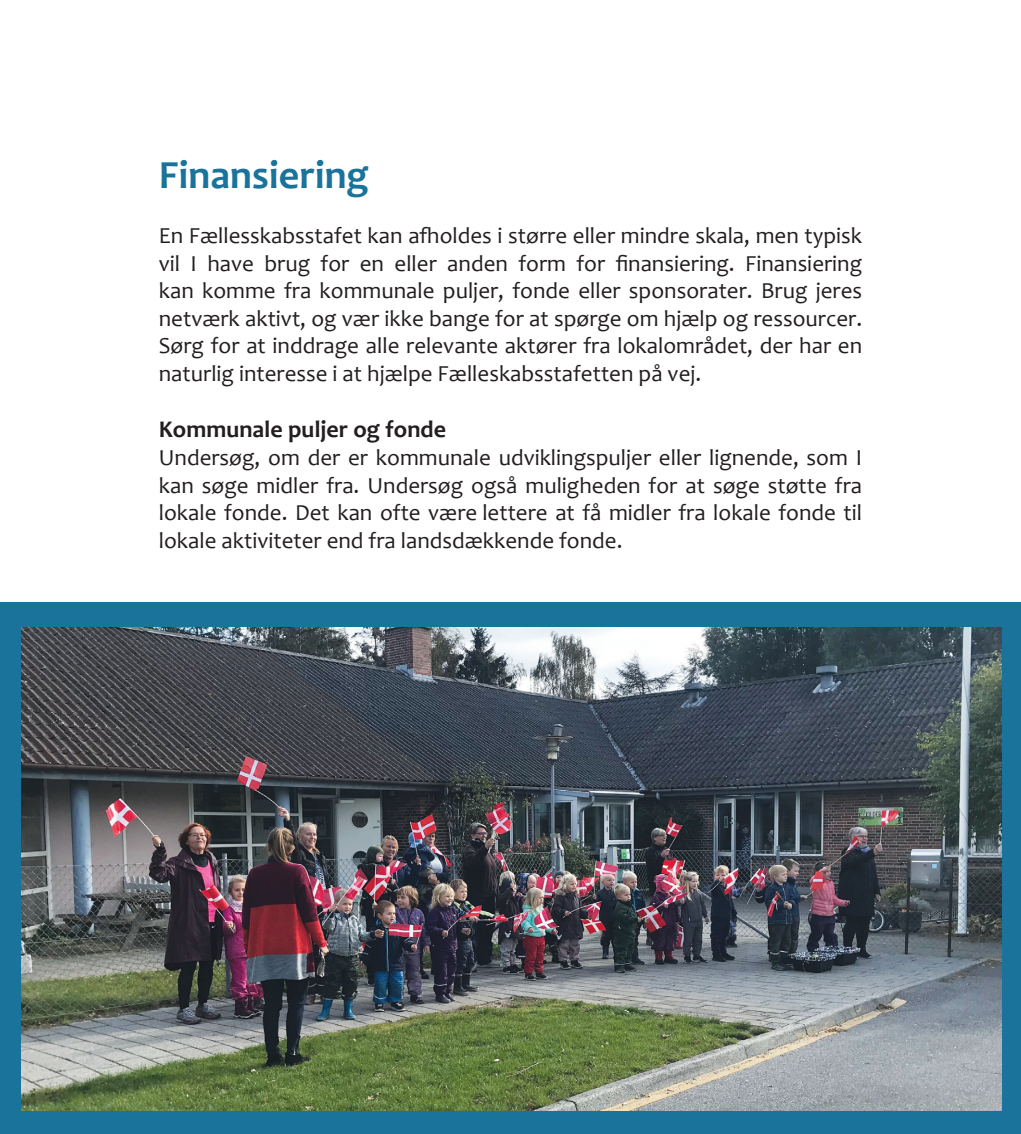
<style>
.page{position:relative;width:1021px;height:1134px;background:#fff}
.page>*{position:absolute;margin:0;border:0;box-sizing:border-box;transform-origin:0 0}
.t1{font:700 40px "Candara";color:#19739b}
.Brød{font:700 24px "Candara";color:#231f20}
.Brød-2{font:23px/27.6px "Candara";color:#231f20;text-align:justify}
</style>
<div class="page">
<div style="left:0;top:603px;width:1020px;height:531px;background:#19739b"></div>
<img style="left:22px;top:627px;width:979px;height:483px">
<p class="t1" style="left:159px;top:150px;width:211px">Finansiering</p>
<p class="Brød-2" style="left:159px;top:221px;width:705px">En Fællesskabsstafet kan afholdes i større eller mindre skala, men typisk vil I have brug for en eller anden form for finansiering. Finansiering kan komme fra kommunale puljer, fonde eller sponsorater. Brug jeres netværk aktivt, og vær ikke bange for at spørge om hjælp og ressourcer.<br>Sørg for at inddrage alle relevante aktører fra lokalområdet, der har en naturlig interesse i at hjælpe Fælleskabsstafetten på vej.</p>
<p class="Brød" style="left:159px;top:414px;width:289px">Kommunale puljer og fonde</p>
<p class="Brød-2" style="left:159px;top:443px;width:705px">Undersøg, om der er kommunale udviklingspuljer eller lignende, som I kan søge midler fra. Undersøg også muligheden for at søge støtte fra lokale fonde. Det kan ofte være lettere at få midler fra lokale fonde til lokale aktiviteter end fra landsdækkende fonde.</p>
</div>
